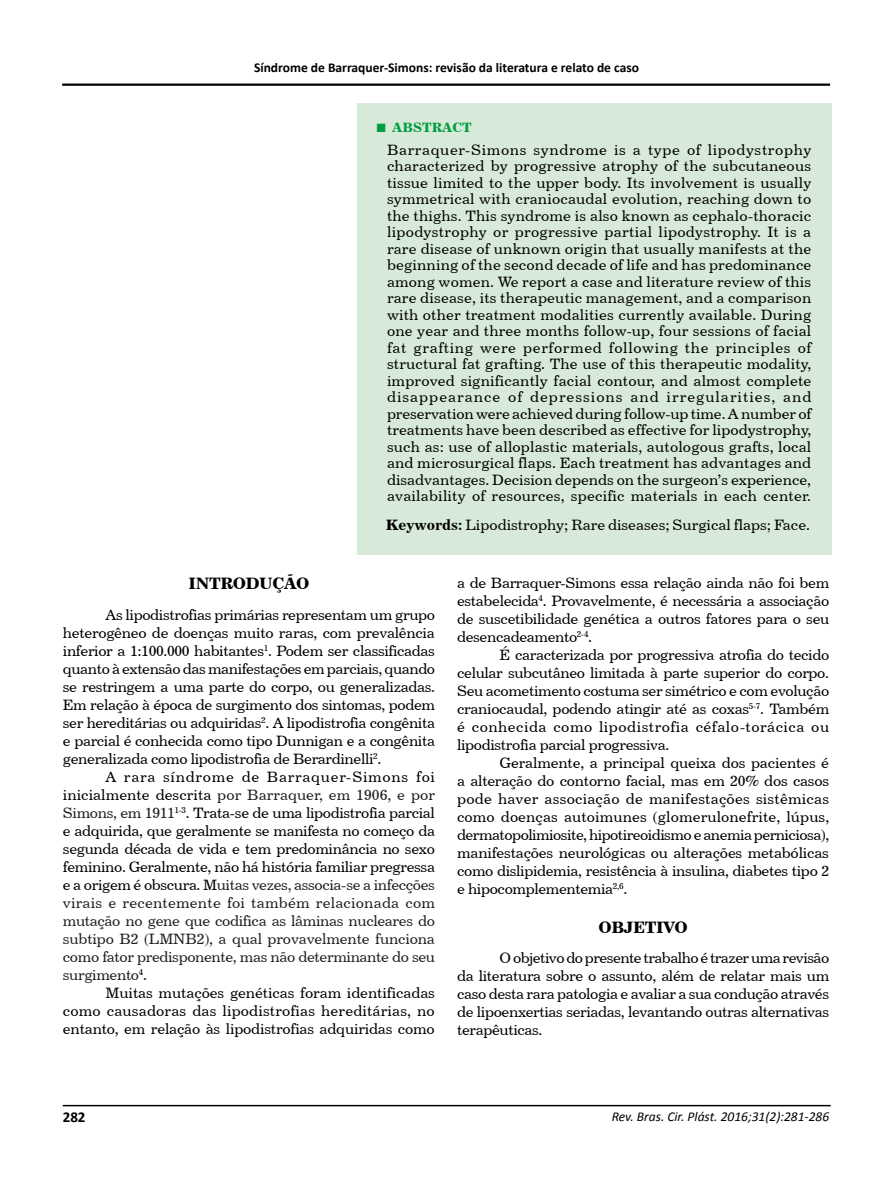
<style>
.page{position:relative;width:893px;height:1191px;background:#fff}
.page>*{position:absolute;margin:0;border:0;box-sizing:border-box;transform-origin:0 0}
.t1{font:16.5px "Century 731 BT Bold A";letter-spacing:-.025em;color:#000}
.t2{font:15px/18px "Century 731 BT Roman A";letter-spacing:-.025em;color:#000;text-align:justify}
.t3{font:15px/18px "Century 731 BT Roman A";letter-spacing:-.025em;color:#231f20;text-align:justify}
.t4{font:15px "Century 731 BT Roman A";color:#000}
.t5{font:700 15px "Calibri";color:#000}
.t6{font:700 13.5px "Calibri";color:#000}
.t7{font:italic 13.5px "Calibri";color:#000}
.t8{font:13.5px "Century 731 BT Bold A";color:#009d40}
.s1{font-family:"Times New Roman";font-weight:700;font-size:18px}
.s2{font-family:"Century 731 BT Bold A"}
.s3{color:#000}
</style>
<div class="page">
<hr style="left:63px;top:1104px;width:768px;height:2px;background:#000">
<hr style="left:62px;top:84px;width:768px;height:2px;background:#000">
<div style="left:357px;top:104px;width:475px;height:451px;background:#d7ead9"></div>
<p class="t6" style="left:254px;top:59px;width:387px">Síndrome de Barraquer-Simons: revisão da literatura e relato de caso</p>
<p class="t8" style="left:376px;top:119px;width:98px"><span class="s1">■</span> ABSTRACT</p>
<p class="t2" style="left:387px;top:141px;width:426px;line-height:16.5px">Barraquer-Simons syndrome is a type of lipodystrophy characterized by progressive atrophy of the subcutaneous tissue limited to the upper body. Its involvement is usually symmetrical with craniocaudal evolution, reaching down to the thighs. This syndrome is also known as cephalo-thoracic lipodystrophy or progressive partial lipodystrophy. It is a rare disease of unknown origin that usually manifests at the beginning of the second decade of life and has predominance among women. We report a case and literature review of this rare disease, its therapeutic management, and a comparison with other treatment modalities currently available. During one year and three months follow-up, four sessions of facial fat grafting were performed following the principles of structural fat grafting. The use of this therapeutic modality, improved significantly facial contour, and almost complete disappearance of depressions and irregularities, and preservation were achieved during follow-up time. A number of treatments have been described as effective for lipodystrophy, such as: use of alloplastic materials, autologous grafts, local and microsurgical flaps. Each treatment has advantages and disadvantages. Decision depends on the surgeon’s experience, availability of resources, specific materials in each center.</p>
<p class="t4" style="left:386px;top:515px;width:426px"><span class="s2">Keywords:</span> Lipodistrophy; Rare diseases; Surgical flaps; Face.</p>
<p class="t1" style="left:189px;top:573px;width:122px">INTRODUÇÃO</p>
<p class="t2" style="left:63px;top:605px;width:374px;text-indent:43px">As lipodistrofias primárias representam um grupo heterogêneo de doenças muito raras, com prevalência inferior a 1:100.000 habitantes<sup>1</sup>. Podem ser classificadas quanto à extensão das manifestações em parciais, quando se restringem a uma parte do corpo, ou generalizadas.<br>Em relação à época de surgimento dos sintomas, podem ser hereditárias ou adquiridas<sup>2</sup>. A lipodistrofia congênita e parcial é conhecida como tipo Dunnigan e a congênita generalizada como lipodistrofia de Berardinelli<sup>2</sup>.</p>
<p class="t3" style="left:63px;top:767px;width:374px;text-indent:43px"><span class="s3">A rara síndrome de Barraquer-Simons foi inicialmente descrita</span> por Barraquer, em 1906, e por Simons, em 1911<sup>1-3</sup><span class="s3">. Trata-se de uma lipodistrofia parcial e adquirida, que geralmente se manifesta no começo da segunda década de vida e tem predominância no sexo feminino. Geralmente, não há história familiar pregressa e a origem é obscura. M</span>uitas vezes, associa-se a infecções virais e recentemente foi também relacionada com mutação no gene que codifica as lâminas nucleares do subtipo B2 (LMNB2), a qual provavelmente funciona como fator predisponente, mas não determinante do seu surgimento<sup>4</sup><span class="s3">.</span></p>
<p class="t2" style="left:63px;top:983px;width:374px;text-indent:43px">Muitas mutações genéticas foram identificadas como causadoras das lipodistrofias hereditárias, no entanto, em relação às lipodistrofias adquiridas como</p>
<p class="t2" style="left:457px;top:573px;width:374px">a de Barraquer-Simons essa relação ainda não foi bem estabelecida<sup>4</sup>. Provavelmente, é necessária a associação de suscetibilidade genética a outros fatores para o seu desencadeamento<sup>2-4</sup>.</p>
<p class="t2" style="left:457px;top:645px;width:374px;text-indent:43px">É caracterizada por progressiva atrofia do tecido celular subcutâneo limitada à parte superior do corpo.<br>Seu acometimento costuma ser simétrico e com evolução craniocaudal, podendo atingir até as coxas<sup>5-7</sup>. Também é conhecida como lipodistrofia céfalo-torácica ou lipodistrofia parcial progressiva.</p>
<p class="t2" style="left:457px;top:753px;width:374px;text-indent:43px">Geralmente, a principal queixa dos pacientes é a alteração do contorno facial, mas em 20% dos casos pode haver associação de manifestações sistêmicas como doenças autoimunes (glomerulonefrite, lúpus, dermatopolimiosite, hipotireoidismo e anemia perniciosa), manifestações neurológicas ou alterações metabólicas como dislipidemia, resistência à insulina, diabetes tipo 2 e hipocomplementemia<sup>2,6</sup>.</p>
<p class="t1" style="left:598px;top:916px;width:91px">OBJETIVO</p>
<p class="t2" style="left:457px;top:949px;width:374px;text-indent:43px">O objetivo do presente trabalho é trazer uma revisão da literatura sobre o assunto, além de relatar mais um caso desta rara patologia e avaliar a sua condução através de lipoenxertias seriadas, levantando outras alternativas terapêuticas.</p>
<p class="t5" style="left:63px;top:1107px;width:24px">282</p>
<p class="t7" style="left:612px;top:1107px;width:219px">Rev. Bras. Cir. Plást. 2016;31(2):281-286</p>
</div>
